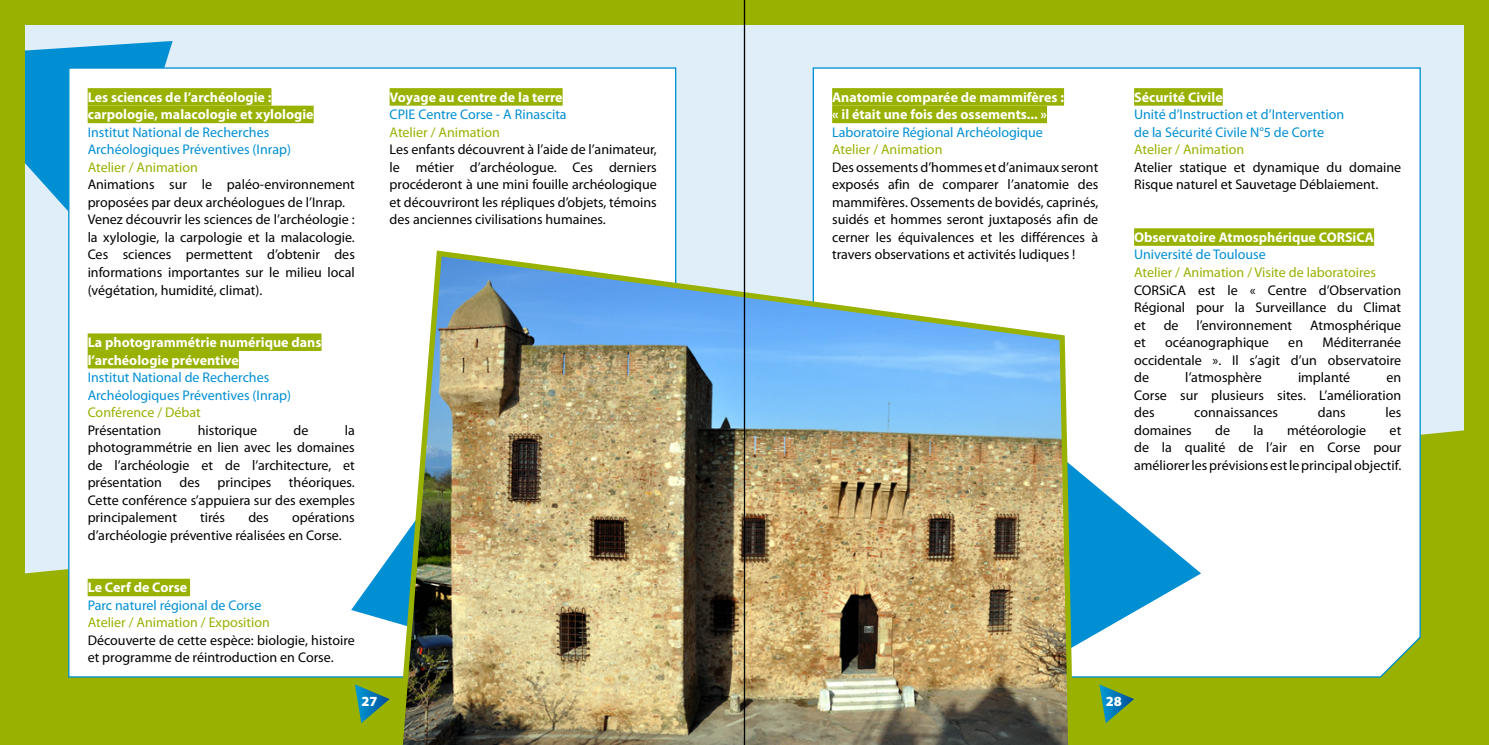
<style>
.page{position:relative;width:1489px;height:745px;background:#fff}
.page>*{position:absolute;margin:0;border:0;box-sizing:border-box;transform-origin:0 0}
.t1{font:14px/17.5px "Myriad Pro";color:#000;text-align:justify}
.t2{font:14px/17.5px "Myriad Pro";color:#008fd3}
.t3{font:700 14px/17.5px "Myriad Pro";color:#fff}
.t4{font:14px "Myriad Pro";color:#99b100}
.t5{font:900 14px "Myriad Pro";color:#fff}
</style>
<div class="page">
<div style="left:0;top:0;width:1488px;height:744px;background:#e0eef9"></div>
<svg style="left:25px;top:430px;width:1438px;height:289px;background:#a1b822"></svg>
<svg style="left:25px;top:41px;width:148px;height:169px"></svg>
<div style="left:0;top:719px;width:1488px;height:25px;background:#99b100"></div>
<div style="left:0;top:0;width:1488px;height:25px;background:#99b100"></div>
<div style="left:1463px;top:0;width:25px;height:744px;background:#99b100"></div>
<div style="left:0;top:0;width:25px;height:744px;background:#99b100"></div>
<div style="left:67px;top:67px;width:610px;height:610px;background:#fff"></div>
<div style="left:812px;top:67px;width:609px;height:610px;background:#fff"></div>
<div style="left:88px;top:88px;width:183px;height:18px;background:#99b100"></div>
<div style="left:88px;top:106px;width:225px;height:17px;background:#99b100"></div>
<div style="left:88px;top:333px;width:233px;height:18px;background:#99b100"></div>
<div style="left:88px;top:351px;width:151px;height:17px;background:#99b100"></div>
<div style="left:88px;top:578px;width:102px;height:18px;background:#99b100"></div>
<div style="left:389px;top:88px;width:173px;height:18px;background:#99b100"></div>
<div style="left:832px;top:88px;width:232px;height:18px;background:#99b100"></div>
<div style="left:832px;top:106px;width:214px;height:17px;background:#99b100"></div>
<div style="left:1134px;top:88px;width:88px;height:18px;background:#99b100"></div>
<div style="left:1134px;top:228px;width:239px;height:18px;background:#99b100"></div>
<svg style="left:1078px;top:335px;width:122px;height:388px;background:#b9dddd"></svg>
<svg style="left:351px;top:380px;width:33px;height:317px;background:#e4f2f4"></svg>
<img style="left:384px;top:247px;width:694px;height:497px">
<svg style="left:355px;top:684px;width:34px;height:38px"></svg>
<svg style="left:1099px;top:684px;width:35px;height:38px"></svg>
<hr style="left:743px;top:0;width:2px;height:744px;background:#000">
<p class="t3" style="left:88px;top:88px;width:227px">Les sciences de l’archéologie : carpologie, malacologie et xylologie</p>
<p class="t2" style="left:88px;top:123px;width:205px">Institut National de Recherches<br>Archéologiques Préventives (Inrap)</p>
<p class="t4" style="left:88px;top:158px;width:112px">Atelier / Animation</p>
<p class="t1" style="left:88px;top:176px;width:269px;text-align:left">Animations sur le paléo-environnement proposées par deux archéologues de l’Inrap.<br>Venez découvrir les sciences de l’archéologie : la xylologie, la carpologie et la malacologie.<br>Ces sciences permettent d’obtenir des informations importantes sur le milieu local (végétation, humidité, climat).</p>
<p class="t3" style="left:88px;top:333px;width:235px">La photogrammétrie numérique dans l’archéologie préventive</p>
<p class="t2" style="left:88px;top:368px;width:205px">Institut National de Recherches<br>Archéologiques Préventives (Inrap)</p>
<p class="t4" style="left:88px;top:403px;width:115px">Conférence / Débat</p>
<p class="t1" style="left:88px;top:421px;width:75px">Présentation</p>
<p class="t1" style="left:198px;top:421px;width:61px">historique</p>
<p class="t1" style="left:293px;top:421px;width:16px">de</p>
<p class="t1" style="left:88px;top:421px;width:269px;text-indent:257px">la photogrammétrie en lien avec les domaines de l’archéologie et de l’architecture, et présentation</p>
<p class="t1" style="left:88px;top:473px;width:269px;text-indent:201px">théoriques.<br>Cette conférence s’appuiera sur des exemples principalement</p>
<p class="t1" style="left:180px;top:473px;width:22px">des</p>
<p class="t1" style="left:218px;top:473px;width:55px">principes</p>
<p class="t1" style="left:200px;top:508px;width:26px">tirés</p>
<p class="t1" style="left:248px;top:508px;width:22px">des</p>
<p class="t1" style="left:88px;top:508px;width:269px;text-indent:204px">opérations d’archéologie préventive réalisées en Corse.</p>
<p class="t3" style="left:88px;top:578px;width:101px">Le Cerf de Corse</p>
<p class="t2" style="left:88px;top:596px;width:175px">Parc naturel régional de Corse</p>
<p class="t4" style="left:88px;top:613px;width:184px">Atelier / Animation / Exposition</p>
<p class="t1" style="left:88px;top:631px;width:269px">Découverte de cette espèce: biologie, histoire et programme de réintroduction en Corse.</p>
<p class="t3" style="left:389px;top:88px;width:174px">Voyage au centre de la terre</p>
<p class="t2" style="left:389px;top:106px;width:179px">CPIE Centre Corse - A Rinascita</p>
<p class="t4" style="left:389px;top:123px;width:112px">Atelier / Animation</p>
<p class="t1" style="left:389px;top:141px;width:269px">Les enfants découvrent à l’aide de l’animateur, le métier d’archéologue. Ces derniers procéderont à une mini fouille archéologique et découvriront les répliques d’objets, témoins des anciennes civilisations humaines.</p>
<p class="t3" style="left:832px;top:88px;width:233px">Anatomie comparée de mammifères : « il était une fois des ossements... »</p>
<p class="t2" style="left:832px;top:123px;width:212px">Laboratoire Régional Archéologique</p>
<p class="t4" style="left:832px;top:141px;width:112px">Atelier / Animation</p>
<p class="t1" style="left:832px;top:158px;width:268px">Des ossements d’hommes et d’animaux seront exposés afin de comparer l’anatomie des mammifères. Ossements de bovidés, caprinés, suidés et hommes seront juxtaposés afin de cerner les équivalences et les différences à travers observations et activités ludiques !</p>
<p class="t5" style="left:361px;top:693px;width:18px">27</p>
<p class="t5" style="left:1105px;top:693px;width:18px">28</p>
<p class="t3" style="left:1134px;top:88px;width:90px">Sécurité Civile</p>
<p class="t2" style="left:1134px;top:106px;width:211px">Unité d’Instruction et d’Intervention de la Sécurité Civile N°5 de Corte</p>
<p class="t4" style="left:1134px;top:141px;width:112px">Atelier / Animation</p>
<p class="t1" style="left:1134px;top:158px;width:269px">Atelier statique et dynamique du domaine<br>Risque naturel et Sauvetage Déblaiement.</p>
<p class="t3" style="left:1134px;top:228px;width:241px">Observatoire Atmosphérique CORSiCA</p>
<p class="t2" style="left:1134px;top:246px;width:133px">Université de Toulouse</p>
<p class="t4" style="left:1134px;top:263px;width:243px">Atelier / Animation / Visite de laboratoires</p>
<p class="t1" style="left:1134px;top:281px;width:269px">CORSiCA est le « Centre d’Observation Régional pour la Surveillance du Climat et</p>
<p class="t1" style="left:1163px;top:316px;width:16px">de</p>
<p class="t1" style="left:1196px;top:316px;width:97px">l’environnement</p>
<p class="t1" style="left:1309px;top:316px;width:93px">Atmosphérique</p>
<p class="t1" style="left:1134px;top:333px;width:269px;text-indent:188px">Méditerranée occidentale ». Il s’agit d’un observatoire de</p>
<p class="t1" style="left:1134px;top:333px;width:13px">et</p>
<p class="t1" style="left:1165px;top:333px;width:105px">océanographique</p>
<p class="t1" style="left:1288px;top:333px;width:16px">en</p>
<p class="t1" style="left:1185px;top:368px;width:78px">l’atmosphère</p>
<p class="t1" style="left:1297px;top:368px;width:54px">implanté</p>
<p class="t1" style="left:1134px;top:368px;width:269px;text-indent:252px">en Corse sur plusieurs sites. L’amélioration des</p>
<p class="t1" style="left:1194px;top:403px;width:85px">connaissances</p>
<p class="t1" style="left:1317px;top:403px;width:29px">dans</p>
<p class="t1" style="left:1385px;top:403px;width:17px">les</p>
<p class="t1" style="left:1134px;top:421px;width:59px">domaines</p>
<p class="t1" style="left:1215px;top:421px;width:16px">de</p>
<p class="t1" style="left:1253px;top:421px;width:12px">la</p>
<p class="t1" style="left:1286px;top:421px;width:81px">météorologie</p>
<p class="t1" style="left:1134px;top:421px;width:269px;text-indent:255px">et de la qualité de l’air en Corse pour améliorer les prévisions est le principal objectif.</p>
</div>
